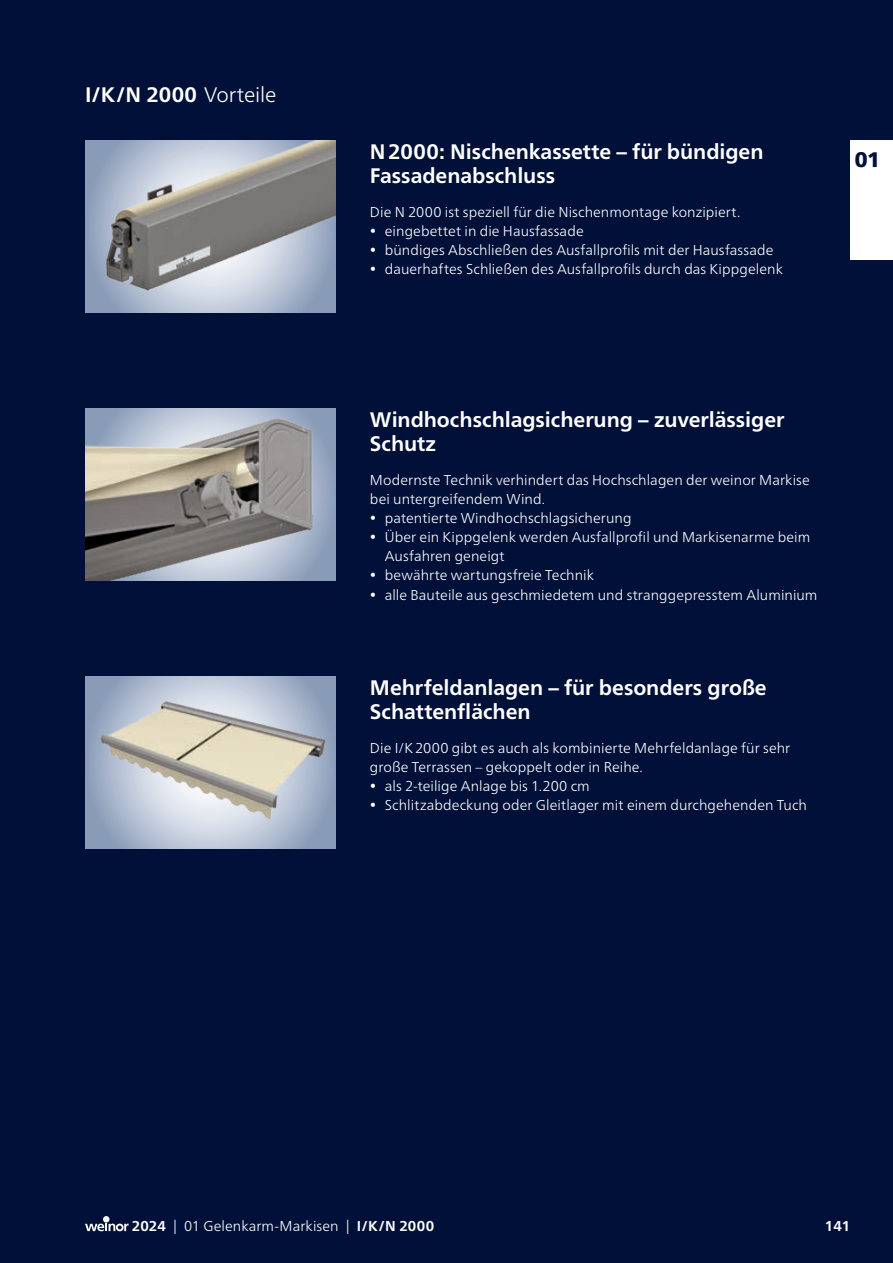
<style>
.page{position:relative;width:893px;height:1263px;background:#001039}
.page>*{position:absolute;margin:0;border:0;box-sizing:border-box;transform-origin:0 0}
.t1{font:700 21px/23.9px "Frutiger Neue LTW1 G";letter-spacing:-.005em;color:#fff}
.t2{font:900 21px "Frutiger Neue LTW1 G";color:#001039}
.t3{font:300 14.25px/19.2px "Frutiger Neue LTW1 G";letter-spacing:.005em;color:#fff}
.t4{font:700 14.25px "Frutiger Neue LTW1 G";color:#fff}
.s1{font-weight:300}
.s2{font-weight:700}
</style>
<div class="page">
<div style="left:85px;top:408px;width:251px;height:172px;background:#899cb7"></div>
<img style="left:85px;top:408px;width:242px;height:172px">
<svg style="left:85px;top:676px;width:251px;height:172px;background:#a6b4c9"></svg>
<img style="left:86px;top:689px;width:249px;height:147px">
<svg style="left:85px;top:140px;width:251px;height:173px;background:#9dadc4"></svg>
<img style="left:92px;top:140px;width:244px;height:163px">
<div style="left:850px;top:140px;width:43px;height:119px;background:#fff"></div>
<svg style="left:85px;top:1216px;width:44px;height:15px"></svg>
<h1 class="t1" style="left:85px;top:83px;width:193px">I/K/N 2000 <span class="s1">Vorteile</span></h1>
<h1 class="t1" style="left:370px;top:140px;width:395px">N2000: Nischenkassette – für bündigen<br>Fassadenabschluss</h1>
<p class="t3" style="left:370px;top:202px;width:372px">Die N 2000 ist speziell für die Nischenmontage konzipiert.</p>
<p class="t3" style="left:370px;top:221px;width:215px">• eingebettet in die Hausfassade</p>
<p class="t3" style="left:370px;top:240px;width:405px">• bündiges Abschließen des Ausfallprofils mit der Hausfassade</p>
<p class="t3" style="left:370px;top:260px;width:415px">• dauerhaftes Schließen des Ausfallprofils durch das Kippgelenk</p>
<h1 class="t2" style="left:855px;top:144px;width:27px">01</h1>
<h1 class="t1" style="left:370px;top:408px;width:416px">Windhochschlagsicherung – zuverlässiger<br>Schutz</h1>
<p class="t3" style="left:370px;top:470px;width:441px">Modernste Technik verhindert das Hochschlagen der weinor Markise bei untergreifendem Wind.</p>
<p class="t3" style="left:370px;top:508px;width:263px">• patentierte Windhochschlagsicherung</p>
<p class="t3" style="left:385px;top:527px;width:427px;text-indent:-15px">• Über ein Kippgelenk werden Ausfallprofil und Markisenarme beim<br>Ausfahren geneigt</p>
<p class="t3" style="left:370px;top:566px;width:226px">• bewährte wartungsfreie Technik</p>
<p class="t3" style="left:370px;top:585px;width:449px">• alle Bauteile aus geschmiedetem und stranggepresstem Aluminium</p>
<h1 class="t1" style="left:370px;top:676px;width:398px">Mehrfeldanlagen – für besonders große<br>Schattenflächen</h1>
<p class="t3" style="left:370px;top:738px;width:422px">Die I/K2000 gibt es auch als kombinierte Mehrfeldanlage für sehr große Terrassen – gekoppelt oder in Reihe.</p>
<p class="t3" style="left:370px;top:776px;width:221px">• als 2-teilige Anlage bis 1.200 cm</p>
<p class="t3" style="left:370px;top:795px;width:439px">• Schlitzabdeckung oder Gleitlager mit einem durchgehenden Tuch</p>
<p class="t3" style="left:132px;top:1216px;width:304px"><span class="s2">2024</span> | 01 Gelenkarm-Markisen | <span class="s2">I/K/N 2000</span></p>
<p class="t4" style="left:825px;top:1218px;width:27px">141</p>
</div>
